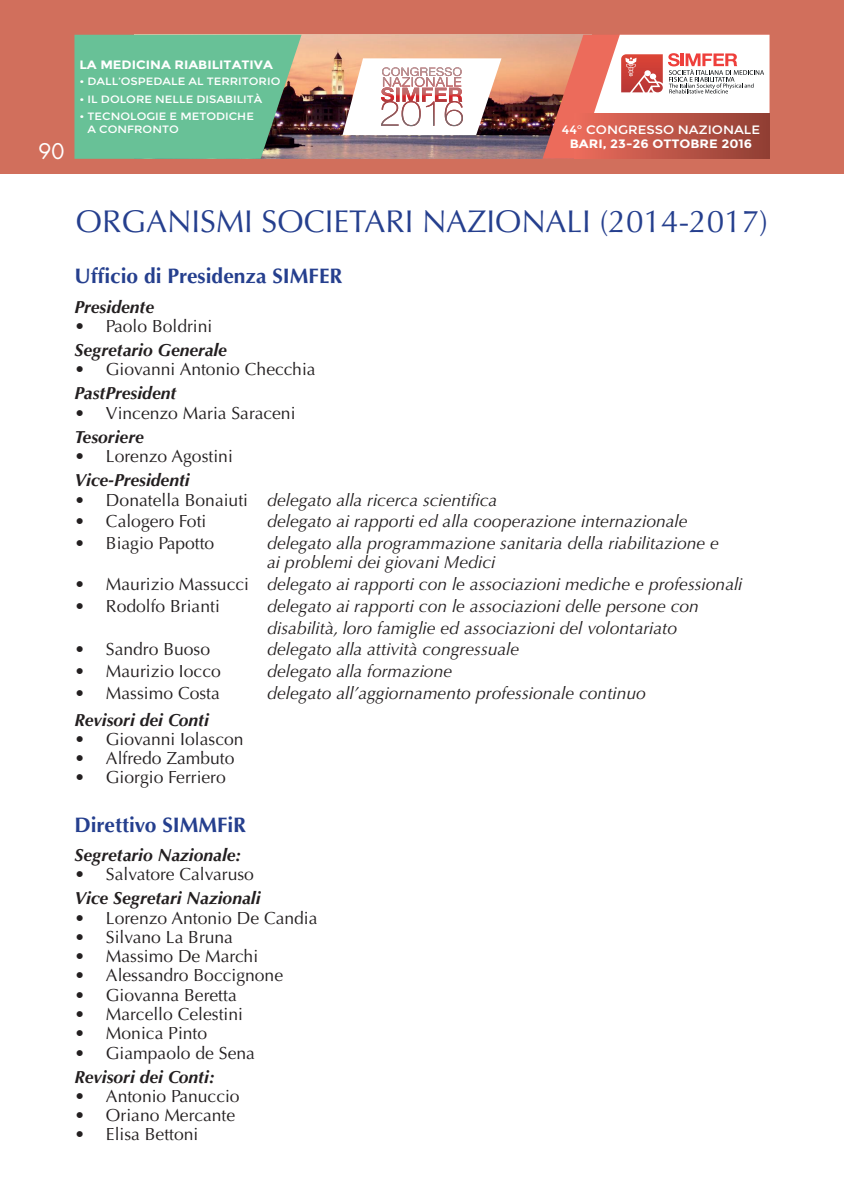
<style>
.page{position:relative;width:844px;height:1191px;background:#fff}
.page>*{position:absolute;margin:0;border:0;box-sizing:border-box;transform-origin:0 0}
.t1{font:31.5px "Optima LT Std";color:#253f8e}
.t2{font:700 21px "Optima LT Std";color:#253f8e}
.t3{font:21px "Futura Std";color:#fff}
.t4{font:italic 17.5px/19.2px "Optima LT Std";color:#231f20}
.t5{font:17.5px "Optima LT Std";color:#231f20}
.t6{font:italic 700 17.5px "Optima LT Std";color:#231f20}
.t7{font:700 12.08px "Montserrat";color:#fff;scale:1.09 1}
.t8{font:12.08px "Montserrat";color:#fff;scale:1.09 1}
.t9{font:10.67px/12.8px "Montserrat";color:#fff;scale:1.09 1}
.s1{font-style:normal}
</style>
<div class="page">
<div style="left:0;top:0;width:843px;height:174px;background:#d16f5c"></div>
<img style="left:301px;top:35px;width:241px;height:124px">
<svg style="left:74px;top:35px;width:227px;height:124px;background:#68b68f"></svg>
<svg style="left:542px;top:35px;width:227px;height:124px;background:#e8b7b0"></svg>
<div style="left:574px;top:113px;width:195px;height:46px;background:linear-gradient(to right,#ec6c5c,#8f3f34)"></div>
<svg style="left:342px;top:58px;width:159px;height:77px;background:#e4d0ce"></svg>
<img style="left:436px;top:67px;width:25px;height:9px">
<p class="t3" style="left:39px;top:138px;width:27px">90</p>
<p class="t7" style="left:79px;top:57px;width:179px">LA MEDICINA RIABILITATIVA</p>
<p class="t9" style="left:79px;top:75px;width:186px">• DALL’OSPEDALE AL TERRITORIO</p>
<p class="t9" style="left:79px;top:92px;width:169px">• IL DOLORE NELLE DISABILITÀ</p>
<p class="t9" style="left:87px;top:110px;width:154px;text-indent:-8px">• TECNOLOGIE E METODICHE<br>A CONFRONTO</p>
<p class="t8" style="left:561px;top:122px;width:183px">44° CONGRESSO NAZIONALE</p>
<p class="t7" style="left:569px;top:137px;width:169px">BARI, 23-26 OTTOBRE 2016</p>
<h1 class="t1" style="left:76px;top:202px;width:693px">ORGANISMI SOCIETARI NAZIONALI (2014-2017)</h1>
<p class="t2" style="left:74px;top:264px;width:269px">Ufficio di Presidenza SIMFER</p>
<p class="t6" style="left:74px;top:296px;width:81px">Presidente</p>
<p class="t5" style="left:74px;top:316px;width:139px">• Paolo Boldrini</p>
<p class="t6" style="left:74px;top:340px;width:154px">Segretario Generale</p>
<p class="t5" style="left:74px;top:359px;width:242px">• Giovanni Antonio Checchia</p>
<p class="t6" style="left:74px;top:383px;width:103px">PastPresident</p>
<p class="t5" style="left:74px;top:403px;width:222px">• Vincenzo Maria Saraceni</p>
<p class="t6" style="left:74px;top:427px;width:71px">Tesoriere</p>
<p class="t5" style="left:74px;top:446px;width:160px">• Lorenzo Agostini</p>
<p class="t6" style="left:74px;top:470px;width:117px">Vice-Presidenti</p>
<p class="t4" style="left:74px;top:490px;width:424px"><span class="s1">• Donatella Bonaiuti</span> delegato alla ricerca scientifica</p>
<p class="t5" style="left:74px;top:511px;width:133px">• Calogero Foti</p>
<p class="t4" style="left:267px;top:512px;width:422px">delegato ai rapporti ed alla cooperazione internazionale</p>
<p class="t5" style="left:74px;top:533px;width:141px">• Biagio Papotto</p>
<p class="t4" style="left:267px;top:534px;width:453px">delegato alla programmazione sanitaria della riabilitazione e ai problemi dei giovani Medici</p>
<p class="t4" style="left:74px;top:575px;width:669px"><span class="s1">• Maurizio Massucci</span> delegato ai rapporti con le associazioni mediche e professionali</p>
<p class="t5" style="left:74px;top:596px;width:147px">• Rodolfo Brianti</p>
<p class="t4" style="left:267px;top:595px;width:433px;line-height:21.7px">delegato ai rapporti con le associazioni delle persone con disabilità, loro famiglie ed associazioni del volontariato</p>
<p class="t5" style="left:74px;top:639px;width:137px">• Sandro Buoso</p>
<p class="t4" style="left:267px;top:640px;width:253px">delegato alla attività congressuale</p>
<p class="t5" style="left:74px;top:661px;width:148px">• Maurizio Iocco</p>
<p class="t4" style="left:267px;top:662px;width:186px">delegato alla formazione</p>
<p class="t5" style="left:74px;top:683px;width:147px">• Massimo Costa</p>
<p class="t4" style="left:267px;top:683px;width:380px">delegato all’aggiornamento professionale continuo</p>
<p class="t6" style="left:74px;top:709px;width:136px">Revisori dei Conti</p>
<p class="t5" style="left:74px;top:728px;width:170px">• Giovanni Iolascon</p>
<p class="t5" style="left:74px;top:748px;width:161px">• Alfredo Zambuto</p>
<p class="t5" style="left:74px;top:767px;width:153px">• Giorgio Ferriero</p>
<p class="t2" style="left:74px;top:812px;width:173px">Direttivo SIMMFiR</p>
<p class="t6" style="left:74px;top:844px;width:168px">Segretario Nazionale:</p>
<p class="t5" style="left:74px;top:864px;width:181px">• Salvatore Calvaruso</p>
<p class="t6" style="left:74px;top:888px;width:187px">Vice Segretari Nazionali</p>
<p class="t5" style="left:74px;top:907px;width:244px">• Lorenzo Antonio De Candia</p>
<p class="t5" style="left:74px;top:927px;width:160px">• Silvano La Bruna</p>
<p class="t5" style="left:74px;top:946px;width:185px">• Massimo De Marchi</p>
<p class="t5" style="left:74px;top:965px;width:210px">• Alessandro Boccignone</p>
<p class="t5" style="left:74px;top:984px;width:164px">• Giovanna Beretta</p>
<p class="t5" style="left:74px;top:1004px;width:170px">• Marcello Celestini</p>
<p class="t5" style="left:74px;top:1023px;width:134px">• Monica Pinto</p>
<p class="t5" style="left:74px;top:1042px;width:182px">• Giampaolo de Sena</p>
<p class="t6" style="left:74px;top:1066px;width:142px">Revisori dei Conti:</p>
<p class="t5" style="left:74px;top:1085px;width:167px">• Antonio Panuccio</p>
<p class="t5" style="left:74px;top:1105px;width:162px">• Oriano Mercante</p>
<p class="t5" style="left:74px;top:1124px;width:125px">• Elisa Bettoni</p>
</div>
